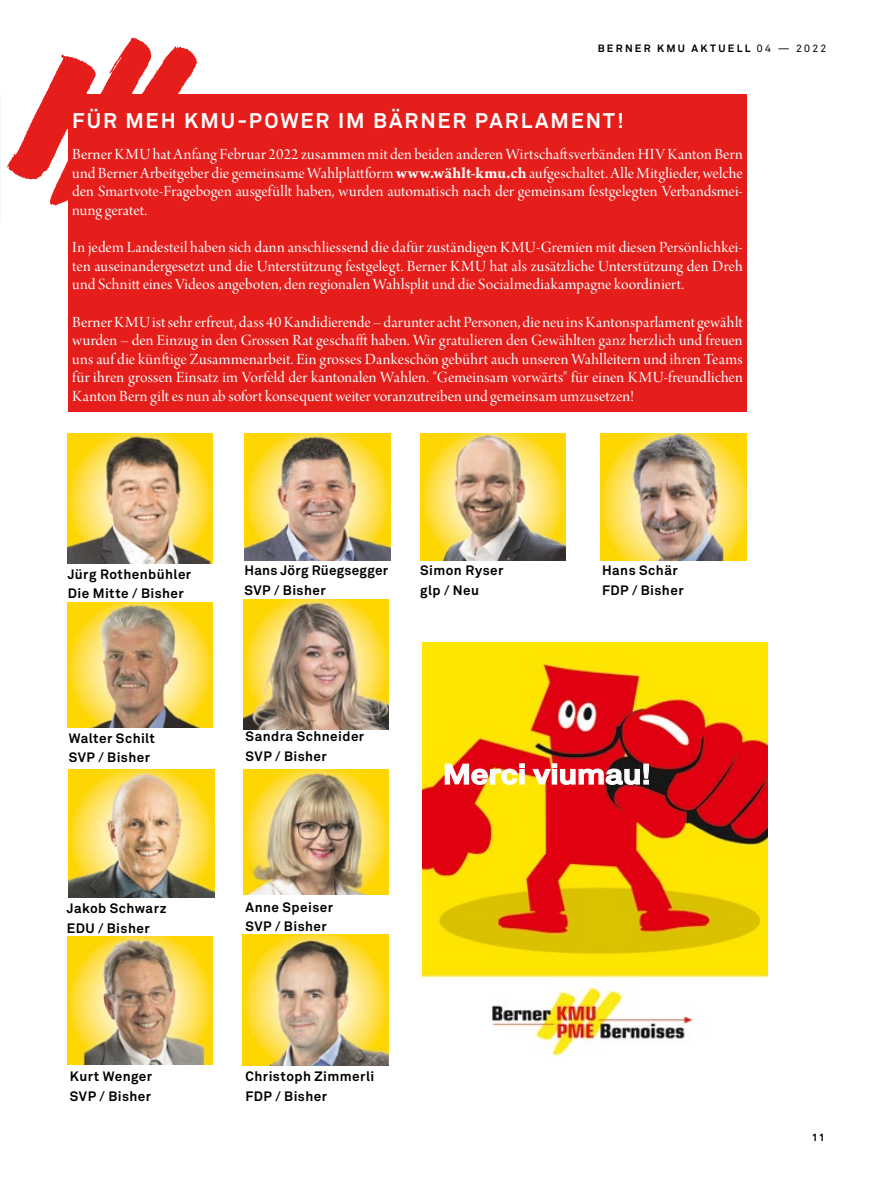
<style>
.page{position:relative;width:893px;height:1191px;background:#fff}
.page>*{position:absolute;margin:0;border:0;box-sizing:border-box;transform-origin:0 0}
.t1{font:700 28.05px "Akkurat";letter-spacing:-.015em;color:#fff;scale:1.16 1}
.t2{font:700 21px "Akkurat";letter-spacing:.09em;color:#fff}
.t3{font:16.5px/18.6px "Arno Pro Display";letter-spacing:.005em;color:#fff;text-align:justify}
.t4{font:700 13.5px/19.8px "Akkurat";letter-spacing:.035em;color:#000}
.t5{font:700 10.5px "Akkurat";letter-spacing:.215em;color:#000}
.s1{font-weight:400}
.s2{font-family:"Arno Pro";font-weight:700}
</style>
<div class="page">
<img style="left:422px;top:642px;width:346px;height:415px">
<svg style="left:444px;top:763px;width:81px;height:22px;background:#ef7f54"></svg>
<svg style="left:531px;top:763px;width:119px;height:22px;background:#b75251"></svg>
<svg style="left:7px;top:38px;width:190px;height:168px"></svg>
<div style="left:68px;top:95px;width:679px;height:316px;background:#e51e1b"></div>
<img style="left:67px;top:433px;width:146px;height:131px">
<img style="left:245px;top:433px;width:145px;height:128px">
<img style="left:67px;top:602px;width:146px;height:126px">
<img style="left:244px;top:599px;width:145px;height:130px">
<img style="left:244px;top:770px;width:145px;height:124px">
<img style="left:69px;top:770px;width:145px;height:128px">
<img style="left:420px;top:433px;width:146px;height:128px">
<img style="left:601px;top:433px;width:145px;height:128px">
<img style="left:67px;top:936px;width:146px;height:128px">
<img style="left:243px;top:935px;width:145px;height:130px">
<p class="t5" style="left:598px;top:42px;width:230px">BERNER KMU AKTUELL <span class="s1">04 — 2022</span></p>
<p class="t2" style="left:72px;top:107px;width:553px">FÜR MEH KMU-POWER IM BÄRNER PARLAMENT!</p>
<p class="t3" style="left:72px;top:146px;width:672px">Berner KMU hat Anfang Februar 2022 zusammen mit den beiden anderen Wirtschaftsverbänden HIV Kanton Bern und Berner Arbeitgeber die gemeinsame Wahlplattform <span class="s2">www.wählt-kmu.ch</span> aufgeschaltet. Alle Mitglieder, welche den Smartvote-Fragebogen ausgefüllt haben, wurden automatisch nach der gemeinsam festgelegten Verbandsmei&shy;nung geratet.</p>
<p class="t3" style="left:72px;top:239px;width:672px">In jedem Landesteil haben sich dann anschliessend die dafür zuständigen KMU-Gremien mit diesen Persönlichkei&shy;ten auseinandergesetzt und die Unterstützung festgelegt. Berner KMU hat als zusätzliche Unterstützung den Dreh und Schnitt eines Videos angeboten, den regionalen Wahlsplit und die Socialmediakampagne koordiniert.</p>
<p class="t3" style="left:72px;top:313px;width:672px">Berner KMU ist sehr erfreut, dass 40 Kandidierende – darunter acht Personen, die neu ins Kantonsparlament gewählt wurden – den Einzug in den Grossen Rat geschafft haben. Wir gratulieren den Gewählten ganz herzlich und freuen uns auf die künftige Zusammenarbeit. Ein grosses Dankeschön gebührt auch unseren Wahlleitern und ihren Teams für ihren grossen Einsatz im Vorfeld der kantonalen Wahlen. "Gemeinsam vorwärts" für einen KMU-freundlichen Kanton Bern gilt es nun ab sofort konsequent weiter voranzutreiben und gemeinsam umzusetzen!</p>
<p class="t4" style="left:68px;top:564px;width:125px">Jürg Rothenbühler<br>Die Mitte / Bisher</p>
<p class="t4" style="left:245px;top:560px;width:145px">Hans Jörg Rüegsegger<br>SVP / Bisher</p>
<p class="t4" style="left:420px;top:560px;width:85px">Simon Ryser glp / Neu</p>
<p class="t4" style="left:602px;top:561px;width:83px">Hans Schär<br>FDP / Bisher</p>
<p class="t4" style="left:69px;top:728px;width:88px">Walter Schilt<br>SVP / Bisher</p>
<p class="t4" style="left:246px;top:726px;width:120px">Sandra Schneider<br>SVP / Bisher</p>
<h1 class="t1" style="left:443px;top:756px;width:181px">Merci viumau!</h1>
<p class="t4" style="left:67px;top:898px;width:101px">Jakob Schwarz<br>EDU / Bisher</p>
<p class="t4" style="left:246px;top:897px;width:89px">Anne Speiser<br>SVP / Bisher</p>
<p class="t4" style="left:70px;top:1066px;width:84px">Kurt Wenger<br>SVP / Bisher</p>
<p class="t4" style="left:246px;top:1066px;width:130px">Christoph Zimmerli<br>FDP / Bisher</p>
<p class="t5" style="left:812px;top:1130px;width:15px">11</p>
</div>
